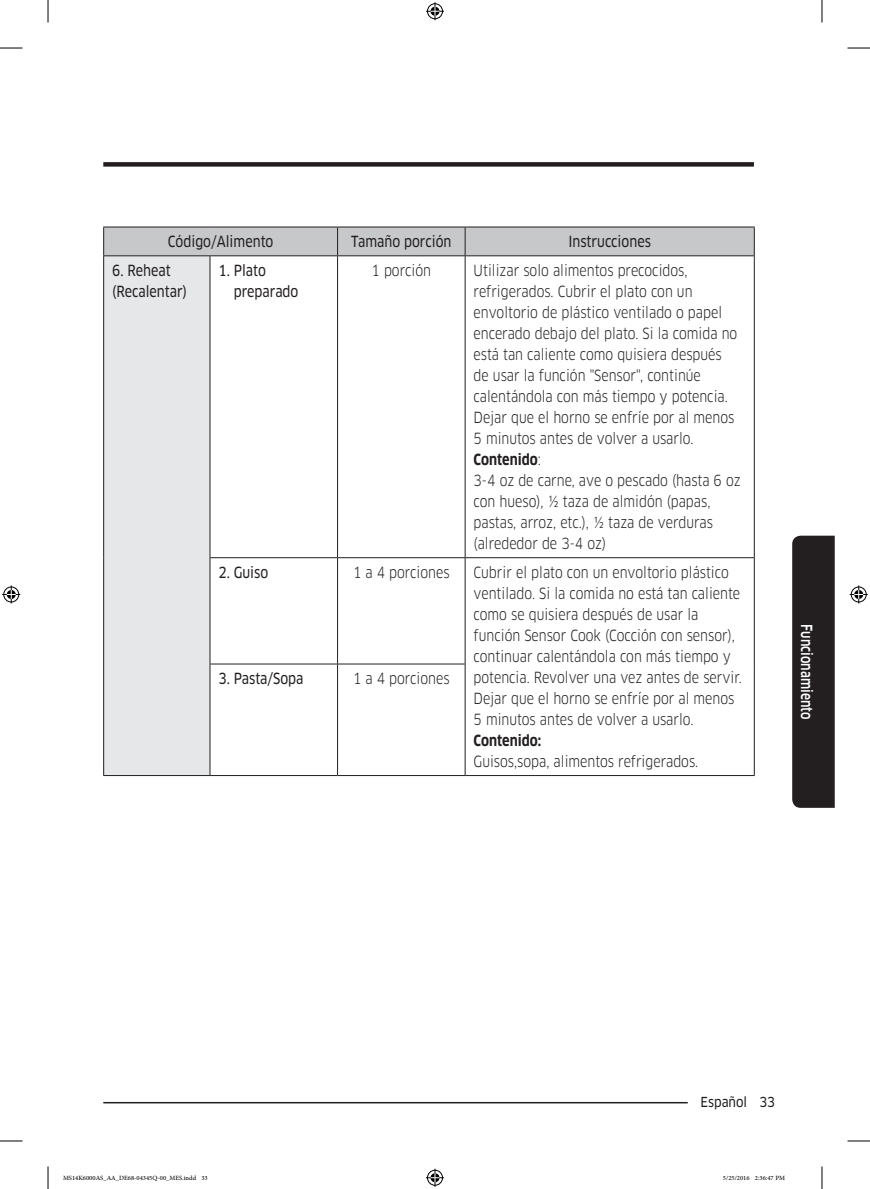
<style>
.page{position:relative;width:870px;height:1189px;background:#fff}
.page>*{position:absolute;margin:0;border:0;box-sizing:border-box;transform-origin:0 0}
.P_Text-center{font:15px/21px "Samsung Clan Pro";color:#231f20;scale:.85 1}
.P_Text-center-2{font:15px/21px "Samsung Clan Pro News";color:#231f20;scale:.85 1}
.t1{font:500 15px "Samsung Clan Pro";color:#fff;scale:.8 1}
.t2{font:13.5px "Samsung Clan Pro News";color:#231f20;scale:.9 1}
.t3{font:9px "Adobe Arabic";color:#000}
.s1{font-weight:700}
</style>
<div class="page">
<hr style="left:103px;top:1102px;width:651px;height:1px;background:#231f20">
<div style="left:688px;top:1094px;width:87px;height:15px;background:#fff"></div>
<div style="left:792px;top:536px;width:43px;height:272px;background:#231f20"></div>
<div style="left:103px;top:162px;width:651px;height:5px;background:#231f20"></div>
<div style="left:104px;top:256px;width:106px;height:519px;background:#e6e7e9"></div>
<div style="left:103px;top:227px;width:652px;height:28px;background:#c7c8ca"></div>
<hr style="left:103px;top:255px;width:107px;height:1px;background:#231f20">
<hr style="left:103px;top:256px;width:1px;height:302px;background:#231f20">
<hr style="left:210px;top:255px;width:128px;height:1px;background:#231f20">
<hr style="left:210px;top:256px;width:1px;height:301px;background:#231f20">
<hr style="left:338px;top:255px;width:127px;height:1px;background:#231f20">
<hr style="left:337px;top:256px;width:1px;height:301px;background:#231f20">
<hr style="left:465px;top:255px;width:290px;height:1px;background:#231f20">
<hr style="left:465px;top:256px;width:1px;height:301px;background:#231f20">
<hr style="left:754px;top:256px;width:1px;height:301px;background:#231f20">
<hr style="left:103px;top:558px;width:1px;height:106px;background:#231f20">
<hr style="left:210px;top:557px;width:128px;height:1px;background:#231f20">
<hr style="left:210px;top:558px;width:1px;height:106px;background:#231f20">
<hr style="left:338px;top:557px;width:127px;height:1px;background:#231f20">
<hr style="left:337px;top:558px;width:1px;height:106px;background:#231f20">
<hr style="left:465px;top:557px;width:290px;height:1px;background:#231f20">
<hr style="left:465px;top:558px;width:1px;height:106px;background:#231f20">
<hr style="left:754px;top:558px;width:1px;height:106px;background:#231f20">
<hr style="left:103px;top:664px;width:1px;height:111px;background:#231f20">
<hr style="left:210px;top:664px;width:128px;height:1px;background:#231f20">
<hr style="left:210px;top:664px;width:1px;height:111px;background:#231f20">
<hr style="left:338px;top:664px;width:127px;height:1px;background:#231f20">
<hr style="left:337px;top:664px;width:1px;height:111px;background:#231f20">
<hr style="left:465px;top:664px;width:1px;height:111px;background:#231f20">
<hr style="left:754px;top:664px;width:1px;height:111px;background:#231f20">
<hr style="left:103px;top:775px;width:107px;height:1px;background:#231f20">
<hr style="left:210px;top:775px;width:128px;height:1px;background:#231f20">
<hr style="left:338px;top:775px;width:127px;height:1px;background:#231f20">
<hr style="left:465px;top:775px;width:290px;height:1px;background:#231f20">
<svg style="left:0;top:48px;width:22px;height:1px"></svg>
<svg style="left:847px;top:48px;width:23px;height:1px"></svg>
<svg style="left:0;top:1141px;width:22px;height:1px"></svg>
<svg style="left:847px;top:1141px;width:23px;height:1px"></svg>
<svg style="left:48px;top:0;width:1px;height:23px"></svg>
<svg style="left:48px;top:1166px;width:1px;height:23px"></svg>
<svg style="left:822px;top:0;width:1px;height:23px"></svg>
<svg style="left:822px;top:1166px;width:1px;height:23px"></svg>
<svg style="left:426px;top:2px;width:18px;height:18px"></svg>
<svg style="left:426px;top:1169px;width:18px;height:18px"></svg>
<svg style="left:2px;top:585px;width:18px;height:18px"></svg>
<svg style="left:850px;top:585px;width:18px;height:18px"></svg>
<p class="P_Text-center-2" style="left:168px;top:231px;width:126px">Código/Alimento</p>
<p class="P_Text-center-2" style="left:351px;top:231px;width:119px">Tamaño porción</p>
<p class="P_Text-center-2" style="left:568px;top:231px;width:99px">Instrucciones</p>
<p class="P_Text-center-2" style="left:112px;top:260px;width:89px">6. Reheat (Recalentar)</p>
<p class="P_Text-center-2" style="left:234px;top:260px;width:78px;text-indent:-15px">1. Plato preparado</p>
<p class="P_Text-center" style="left:372px;top:260px;width:71px">1 porción</p>
<p class="P_Text-center" style="left:474px;top:260px;width:312px">Utilizar solo alimentos precocidos, refrigerados. Cubrir el plato con un envoltorio de plástico ventilado o papel encerado debajo del plato. Si la comida no está tan caliente como quisiera después de usar la función "Sensor", continúe calentándola con más tiempo y potencia.<br>Dejar que el horno se enfríe por al menos 5 minutos antes de volver a usarlo.</p>
<p class="P_Text-center" style="left:474px;top:449px;width:316px"><span class="s1">Contenido</span>:<br>3-4 oz de carne, ave o pescado (hasta 6 oz con hueso), ½ taza de almidón (papas, pastas, arroz, etc.), ½ taza de verduras (alrededor de 3-4 oz)</p>
<p class="P_Text-center-2" style="left:218px;top:562px;width:60px">2. Guiso</p>
<p class="P_Text-center" style="left:353px;top:562px;width:115px">1 a 4 porciones</p>
<p class="P_Text-center" style="left:474px;top:562px;width:317px">Cubrir el plato con un envoltorio plástico ventilado. Si la comida no está tan caliente como se quisiera después de usar la función Sensor Cook (Cocción con sensor), continuar calentándola con más tiempo y potencia. Revolver una vez antes de servir.<br>Dejar que el horno se enfríe por al menos 5 minutos antes de volver a usarlo.</p>
<p class="P_Text-center" style="left:474px;top:730px;width:266px"><span class="s1">Contenido:<br></span>Guisos,sopa, alimentos refrigerados.</p>
<p class="P_Text-center-2" style="left:218px;top:668px;width:102px">3. Pasta/Sopa</p>
<p class="P_Text-center" style="left:353px;top:668px;width:115px">1 a 4 porciones</p>
<p class="t1" style="left:815px;top:624px;width:120px;rotate:90deg">Funcionamiento</p>
<p class="t2" style="left:700px;top:1094px;width:84px">Español 33</p>
<p class="t3" style="left:63px;top:1171px;width:146px">MS14K6000AS_AA_DE68-04345Q-00_MES.indd 33</p>
<p class="t3" style="left:723px;top:1171px;width:64px">5/25/2016 2:36:47 PM</p>
</div>
